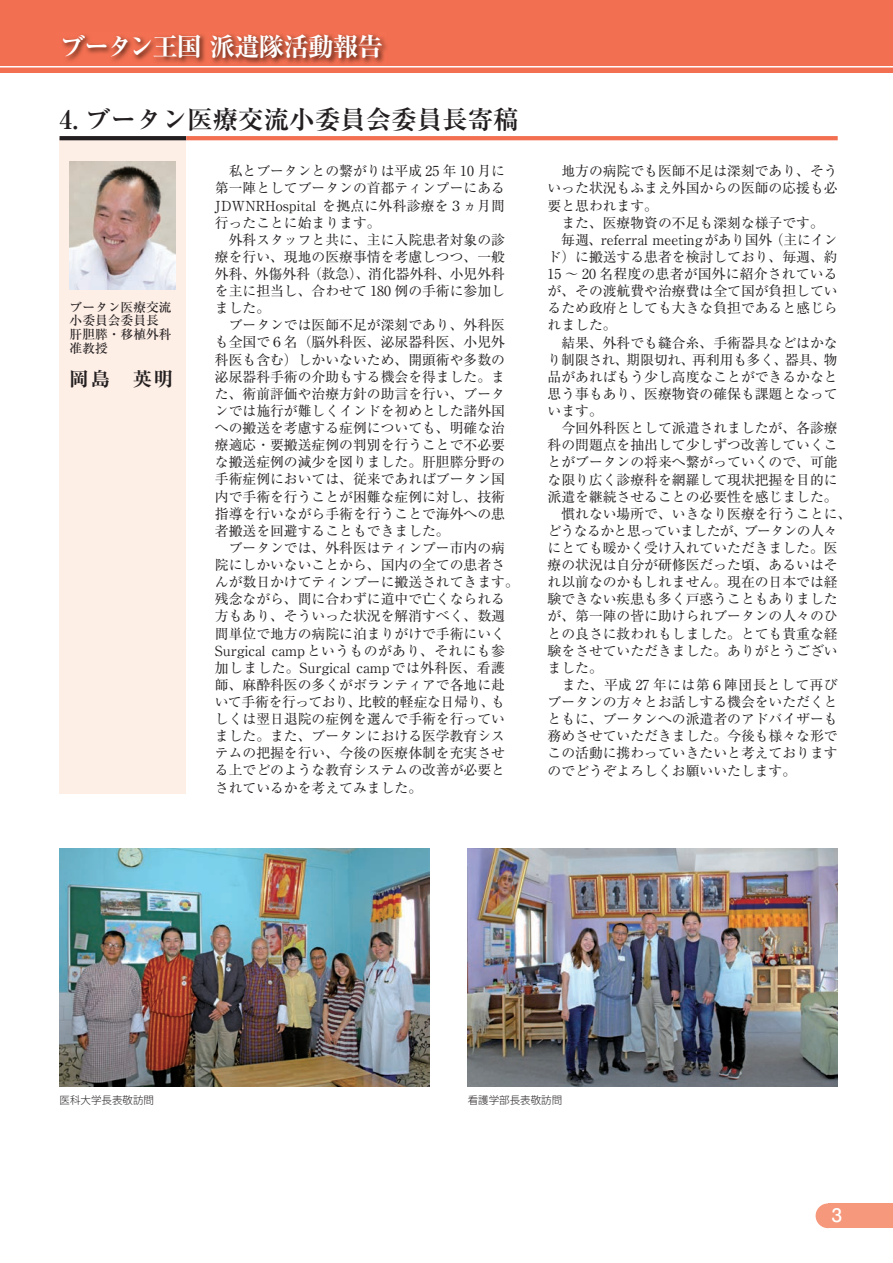
<style>
.page{position:relative;width:893px;height:1263px;background:#fff}
.page>*{position:absolute;margin:0;border:0;box-sizing:border-box;transform-origin:0 0}
.t1{font:700 25.5px "Ryumin Pr 6";color:#231f20}
.t2{font:700 expanded 25.5px "Ryumin Pr 6";letter-spacing:-.04em;color:#fff}
.t3{font:700 expanded 19.2px "Ryumin Pr 6";color:#231f20}
.t4{font:500 16.95px "Shin M Go Pr 6";color:#fff}
.t5{font:13.8px/17.1px "Ryumin Pr 6";color:#231f20}
.t6{font:500 12.75px/13.8px "Ryumin Pr 6";color:#231f20}
.t7{font:300 10.5px "Koz Go Pro";color:#231f20}
</style>
<div class="page">
<div style="left:0;top:0;width:893px;height:72px;background:#f36f51"></div>
<hr style="left:0;top:66px;width:893px;height:2px;background:#fff">
<div style="left:60px;top:138px;width:126px;height:656px;background:#fdeee6"></div>
<div style="left:816px;top:1203px;width:24px;height:25px;background:#f6987c;border-radius:50%"></div>
<div style="left:828px;top:1203px;width:65px;height:25px;background:#f6987c"></div>
<img style="left:63px;top:34px;width:324px;height:30px">
<img style="left:70px;top:162px;width:106px;height:127px">
<svg style="left:60px;top:136px;width:126px;height:4px"></svg>
<hr style="left:186px;top:136px;width:652px;height:4px;background:#f36f51">
<img style="left:60px;top:848px;width:369px;height:238px">
<img style="left:468px;top:848px;width:370px;height:238px">
<h1 class="t2" style="left:60px;top:27px;width:325px">ブータン王国 派遣隊活動報告</h1>
<h1 class="t1" style="left:60px;top:99px;width:461px">4. ブータン医療交流小委員会委員長寄稿</h1>
<p class="t5" style="left:215px;top:162px;width:305px">　私とブータンとの繋がりは平成 25 年 10 月に第一陣としてブータンの首都ティンプーにある<br>JDWNRHospital を拠点に外科診療を３ヵ月間行ったことに始まります。<br>　外科スタッフと共に、主に入院患者対象の診療を行い、現地の医療事情を考慮しつつ、一般外科、外傷外科（救急）、消化器外科、小児外科を主に担当し、合わせて 180 例の手術に参加しました。<br>　ブータンでは医師不足が深刻であり、外科医も全国で６名（脳外科医、泌尿器科医、小児外科医も含む）しかいないため、開頭術や多数の泌尿器科手術の介助もする機会を得ました。また、術前評価や治療方針の助言を行い、ブータンでは施行が難しくインドを初めとした諸外国への搬送を考慮する症例についても、明確な治療適応・要搬送症例の判別を行うことで不必要な搬送症例の減少を図りました。肝胆膵分野の手術症例においては、従来であればブータン国内で手術を行うことが困難な症例に対し、技術指導を行いながら手術を行うことで海外への患者搬送を回避することもできました。<br>　ブータンでは、外科医はティンプー市内の病院にしかいないことから、国内の全ての患者さんが数日かけてティンプーに搬送されてきます。残念ながら、間に合わずに道中で亡くなられる方もあり、そういった状況を解消すべく、数週間単位で地方の病院に泊まりがけで手術にいく<br>Surgical campというものがあり、それにも参加しました。Surgical campでは外科医、看護師、麻酔科医の多くがボランティアで各地に赴いて手術を行っており、比較的軽症な日帰り、もしくは翌日退院の症例を選んで手術を行っていました。また、ブータンにおける医学教育システムの把握を行い、今後の医療体制を充実させる上でどのような教育システムの改善が必要とされているかを考えてみました。</p>
<p class="t5" style="left:548px;top:162px;width:305px">　地方の病院でも医師不足は深刻であり、そういった状況もふまえ外国からの医師の応援も必要と思われます。<br>　また、医療物資の不足も深刻な様子です。<br>　毎週、referral meetingがあり国外（主にインド）に搬送する患者を検討しており、毎週、約<br>15 ～ 20 名程度の患者が国外に紹介されているが、その渡航費や治療費は全て国が負担しているため政府としても大きな負担であると感じられました。<br>　結果、外科でも縫合糸、手術器具などはかなり制限され、期限切れ、再利用も多く、器具、物品があればもう少し高度なことができるかなと思う事もあり、医療物資の確保も課題となっています。<br>　今回外科医として派遣されましたが、各診療科の問題点を抽出して少しずつ改善していくことがブータンの将来へ繋がっていくので、可能な限り広く診療科を網羅して現状把握を目的に派遣を継続させることの必要性を感じました。　慣れない場所で、いきなり医療を行うことに、どうなるかと思っていましたが、ブータンの人々にとても暖かく受け入れていただきました。医療の状況は自分が研修医だった頃、あるいはそれ以前なのかもしれません。現在の日本では経験できない疾患も多く戸惑うこともありましたが、第一陣の皆に助けられブータンの人々のひとの良さに救われもしました。とても貴重な経験をさせていただきました。ありがとうございました。<br>　また、平成 27 年には第６陣団長として再びブータンの方々とお話しする機会をいただくとともに、ブータンへの派遣者のアドバイザーも務めさせていただきました。今後も様々な形でこの活動に携わっていきたいと考えておりますのでどうぞよろしくお願いいたします。</p>
<p class="t6" style="left:70px;top:299px;width:103px">ブータン医療交流小委員会委員長肝胆膵・移植外科准教授</p>
<h2 class="t3" style="left:70px;top:364px;width:105px">岡島　英明</h2>
<p class="t7" style="left:60px;top:1093px;width:96px">医科大学長表敬訪問</p>
<p class="t7" style="left:468px;top:1093px;width:96px">看護学部長表敬訪問</p>
<p class="t4" style="left:831px;top:1202px;width:12px">3</p>
</div>
